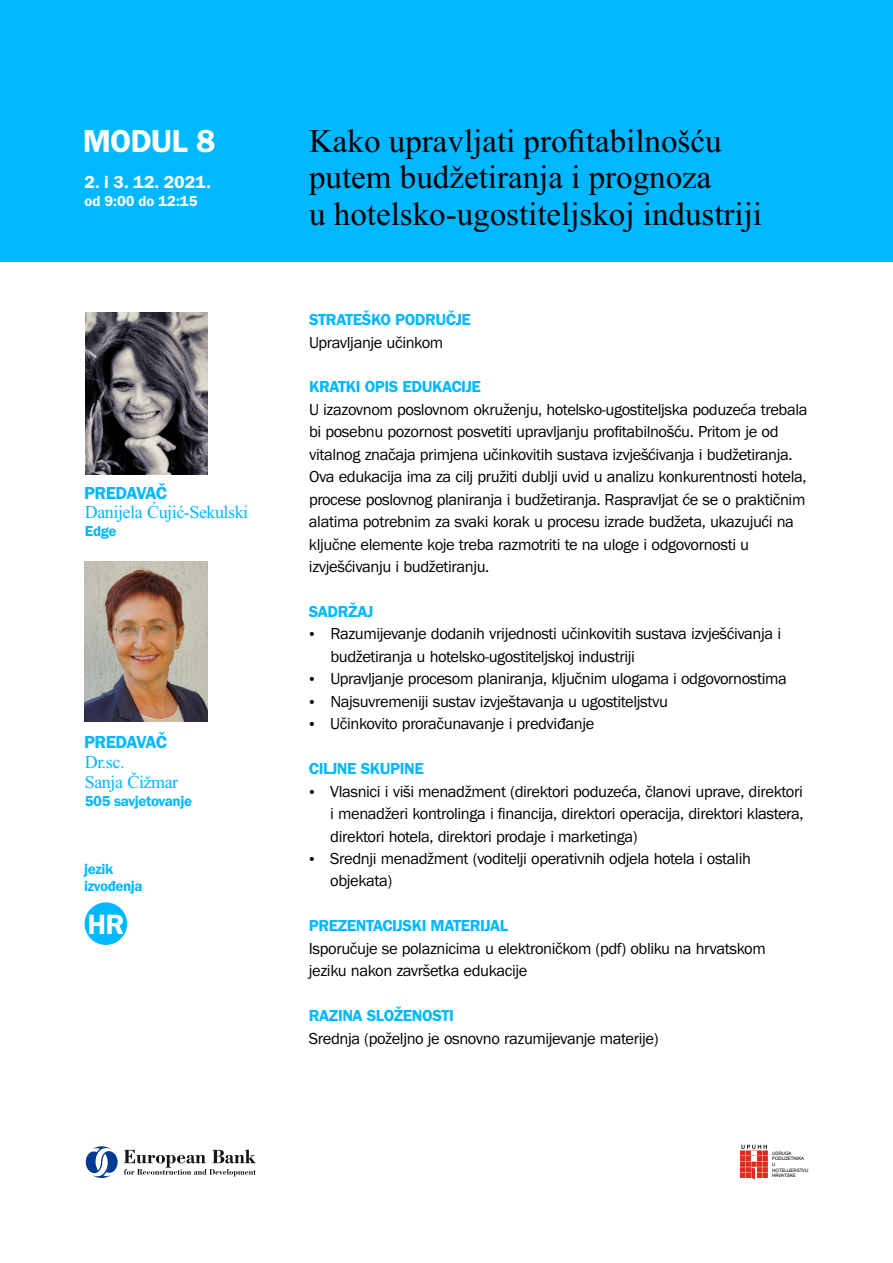
<style>
.page{position:relative;width:893px;height:1263px;background:#fff}
.page>*{position:absolute;margin:0;border:0;box-sizing:border-box;transform-origin:0 0}
.t1{font:33px/36.6px "Times New Roman";color:#000}
.t2{font:600 32.85px "Franklin Gothic";letter-spacing:-.025em;color:#fff}
.t3{font:600 28.95px "Franklin Gothic";color:#fff}
.t4{font:18px/20px "Times New Roman";letter-spacing:-.025em;color:#00b8ff}
.t5{font:600 18px "Franklin Gothic";letter-spacing:-.025em;color:#00b8ff}
.t6{font:600 18px "Franklin Gothic";color:#fff}
.t7{font:16.5px/22.5px "Franklin Gothic";letter-spacing:-.025em;color:#000}
.t8{font:600 16.5px "Franklin Gothic";letter-spacing:-.025em;color:#00b8ff}
.t9{font:600 15px/17px "Franklin Gothic";letter-spacing:-.025em;color:#00b8ff}
.t10{font:600 15px "Franklin Gothic";color:#fff}
.t11{font:4.65px/5.6px "Swiss 721 BT";color:#000}
</style>
<div class="page">
<div style="left:0;top:0;width:893px;height:262px;background:#00b8ff"></div>
<img style="left:85px;top:561px;width:122px;height:160px">
<div style="left:85px;top:902px;width:42px;height:43px;background:#00b8ff;border-radius:50%"></div>
<svg style="left:85px;top:1146px;width:33px;height:32px"></svg>
<svg style="left:124px;top:1149px;width:132px;height:27px"></svg>
<svg style="left:740px;top:1145px;width:28px;height:34px"></svg>
<img style="left:85px;top:312px;width:123px;height:162px">
<h2 class="t2" style="left:83px;top:129px;width:134px">MODUL 8</h2>
<h1 class="t1" style="left:309px;top:126px;width:454px">Kako upravljati profitabilnošću putem budžetiranja i prognoza<br>u hotelsko-ugostiteljskoj industriji</h1>
<p class="t6" style="left:84px;top:175px;width:128px">2. i 3. 12. 2021.</p>
<p class="t10" style="left:84px;top:195px;width:115px">od 9:00 do 12:15</p>
<p class="t5" style="left:84px;top:486px;width:85px">PREDAVAČ</p>
<p class="t4" style="left:85px;top:504px;width:165px">Danijela Ćujić-Sekulski</p>
<p class="t9" style="left:85px;top:523px;width:33px">Edge</p>
<p class="t5" style="left:84px;top:736px;width:85px">PREDAVAČ</p>
<p class="t4" style="left:85px;top:754px;width:95px">Dr.sc.<br>Sanja Čižmar</p>
<p class="t9" style="left:85px;top:793px;width:109px">505 savjetovanje</p>
<p class="t9" style="left:84px;top:862px;width:60px">jezik izvođenja</p>
<h3 class="t3" style="left:88px;top:913px;width:39px">HR</h3>
<p class="t8" style="left:309px;top:314px;width:163px">STRATEŠKO PODRUČJE</p>
<p class="t7" style="left:309px;top:332px;width:136px">Upravljanje učinkom</p>
<p class="t8" style="left:309px;top:381px;width:173px">KRATKI OPIS EDUKACIJE</p>
<p class="t7" style="left:309px;top:399px;width:500px">U izazovnom poslovnom okruženju, hotelsko-ugostiteljska poduzeća trebala bi posebnu pozornost posvetiti upravljanju profitabilnošću. Pritom je od vitalnog značaja primjena učinkovitih sustava izvješćivanja i budžetiranja.<br>Ova edukacija ima za cilj pružiti dublji uvid u analizu konkurentnosti hotela, procese poslovnog planiranja i budžetiranja. Raspravljat će se o praktičnim alatima potrebnim za svaki korak u procesu izrade budžeta, ukazujući na ključne elemente koje treba razmotriti te na uloge i odgovornosti u izvješćivanju i budžetiranju.</p>
<p class="t8" style="left:309px;top:605px;width:66px">SADRŽAJ</p>
<p class="t7" style="left:330px;top:624px;width:458px">Razumijevanje dodanih vrijednosti učinkovitih sustava izvješćivanja i budžetiranja u hotelsko-ugostiteljskoj industriji<br>Upravljanje procesom planiranja, ključnim ulogama i odgovornostima Najsuvremeniji sustav izvještavanja u ugostiteljstvu<br>Učinkovito proračunavanje i predviđanje</p>
<p class="t8" style="left:309px;top:763px;width:116px">CILJNE SKUPINE</p>
<p class="t7" style="left:330px;top:781px;width:475px">Vlasnici i viši menadžment (direktori poduzeća, članovi uprave, direktori i menadžeri kontrolinga i financija, direktori operacija, direktori klastera, direktori hotela, direktori prodaje i marketinga)<br>Srednji menadžment (voditelji operativnih odjela hotela i ostalih objekata)</p>
<p class="t8" style="left:309px;top:920px;width:201px">PREZENTACIJSKI MATERIJAL</p>
<p class="t7" style="left:309px;top:938px;width:458px">Isporučuje se polaznicima u elektroničkom (pdf) obliku na hrvatskom jeziku nakon završetka edukacije</p>
<p class="t8" style="left:309px;top:1009px;width:147px">RAZINA SLOŽENOSTI</p>
<p class="t7" style="left:309px;top:1028px;width:351px">Srednja (poželjno je osnovno razumijevanje materije)</p>
<p class="t11" style="left:772px;top:1151px;width:38px">UDRUGA<br>PODUZETNIKA<br>U<br>HOTELIJERSTVU<br>HRVATSKE</p>
</div>
